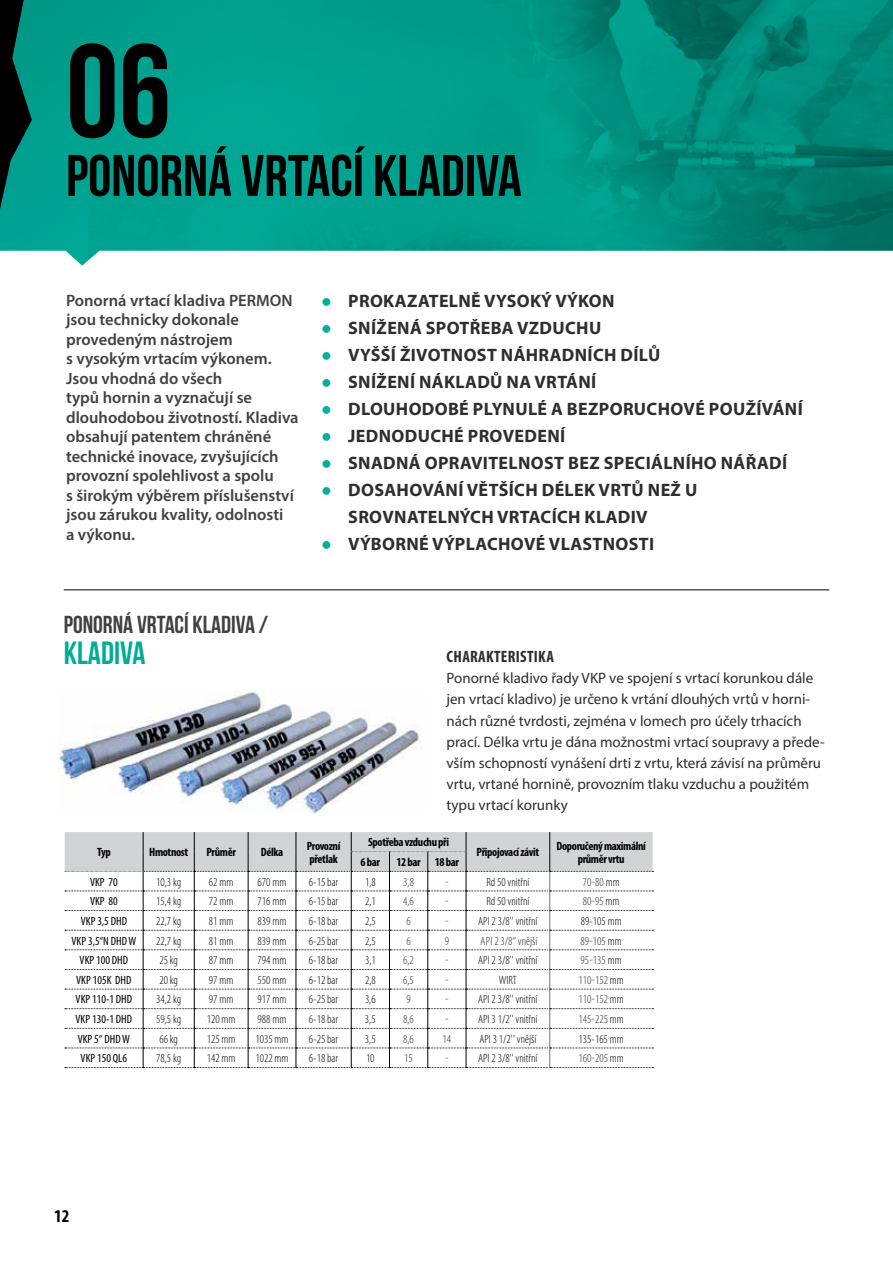
<style>
.page{position:relative;width:893px;height:1263px;background:#fff}
.page>*{position:absolute;margin:0;border:0;box-sizing:border-box;transform-origin:0 0}
.t1{font:132.6px "Bebas Neue";color:#000}
.t2{font:58.5px "Bebas Neue";color:#000}
.t3{font:32.1px "Bebas Neue";color:#00ac98}
.t4{font:24.6px "Bebas Neue";color:#414042}
.t5{font:700 18px/27px "Myriad Pro";letter-spacing:.02em;color:#2e2e2f}
.t6{font:700 condensed 18px "Myriad Pro";color:#000}
.t7{font:600 16.5px/19.5px "Myriad Pro";color:#414042}
.t8{font:700 condensed 16.5px "Myriad Pro";letter-spacing:.02em;color:#2e2e2f}
.t9{font:15px/21px "Myriad Pro";color:#2e2e2f}
.t10{font:300 condensed 12px "Myriad Pro";color:#000}
.t11{font:300 condensed 12px "Myriad Pro";color:#2e2e2f}
.t12{font:700 condensed 12px/13px "Myriad Pro";letter-spacing:-.03em;color:#000}
.t13{font:condensed 12px "Myriad Pro";color:#000}
.s1{font-family:"Arial";color:#00af9d}
.s2{color:#000}
</style>
<div class="page">
<svg style="left:65px;top:832px;width:588px;height:236px"></svg>
<svg style="left:0;top:0;width:893px;height:266px;background:#0e9d8d"></svg>
<svg style="left:0;top:0;width:32px;height:209px;background:#004941"></svg>
<hr style="left:64px;top:590px;width:765px;height:1px;background:#000">
<img style="left:59px;top:691px;width:362px;height:122px">
<h1 class="t1" style="left:66px;top:19px;width:107px">06</h1>
<h2 class="t2" style="left:66px;top:144px;width:197px">PONORNÁ VRTACÍ</h2>
<h2 class="t2" style="left:373px;top:144px;width:22px">KLADIVA</h2>
<p class="t7" style="left:66px;top:290px;width:234px">Ponorná vrtací kladiva PERMON jsou technicky dokonale provedeným nástrojem<br>s vysokým vrtacím výkonem.<br>Jsou vhodná do všech<br>typů hornin a vyznačují se dlouhodobou životností. Kladiva obsahují patentem chráněné technické inovace, zvyšujících provozní spolehlivost a spolu<br>s širokým výběrem příslušenství jsou zárukou kvality, odolnosti<br>a výkonu.</p>
<h3 class="t4" style="left:64px;top:611px;width:206px">PONORNÁ VRTACÍ KLADIVA /</h3>
<h3 class="t3" style="left:64px;top:635px;width:83px">KLADIVA</h3>
<h3 class="t5" style="left:321px;top:287px;width:295px"><span class="s1">●</span> PROKAZATELNĚ VYSOKÝ VÝKON</h3>
<h3 class="t5" style="left:321px;top:314px;width:282px"><span class="s1">●</span> SNÍŽENÁ SPOTŘEBA VZDUCHU</h3>
<h3 class="t5" style="left:321px;top:341px;width:341px"><span class="s1">●</span> VYŠŠÍ ŽIVOTNOST NÁHRADNÍCH DÍLŮ</h3>
<h3 class="t5" style="left:321px;top:368px;width:277px"><span class="s1">●</span> SNÍŽENÍ NÁKLADŮ NA VRTÁNÍ</h3>
<h3 class="t5" style="left:321px;top:395px;width:483px"><span class="s1">●</span> DLOUHODOBÉ PLYNULÉ A BEZPORUCHOVÉ POUŽÍVÁNÍ</h3>
<h3 class="t5" style="left:321px;top:422px;width:246px"><span class="s1">●</span> JEDNODUCHÉ PROVEDENÍ</h3>
<h3 class="t5" style="left:321px;top:449px;width:467px"><span class="s1">●</span> SNADNÁ OPRAVITELNOST BEZ SPECIÁLNÍHO NÁŘADÍ</h3>
<h3 class="t5" style="left:348px;top:476px;width:351px;text-indent:-27px"><span class="s1">●</span> DOSAHOVÁNÍ VĚTŠÍCH DÉLEK VRTŮ NEŽ U<br>SROVNATELNÝCH VRTACÍCH KLADIV</h3>
<h3 class="t5" style="left:321px;top:530px;width:334px"><span class="s1">●</span> VÝBORNÉ VÝPLACHOVÉ VLASTNOSTI</h3>
<h3 class="t8" style="left:447px;top:647px;width:109px">Charakteristika</h3>
<p class="t9" style="left:446px;top:668px;width:380px">Ponorné kladivo řady VKP ve spojení s vrtací korunkou dále jen vrtací kladivo) je určeno k vrtání dlouhých vrtů v horni&shy;nách různé tvrdosti, zejména v lomech pro účely trhacích prací. Délka vrtu je dána možnostmi vrtací soupravy a přede&shy;vším schopností vynášení drti z vrtu, která závisí na průměru vrtu, vrtané hornině, provozním tlaku vzduchu a použitém typu vrtací korunky</p>
<p class="t12" style="left:97px;top:845px;width:15px">Typ</p>
<p class="t12" style="left:149px;top:845px;width:41px">Hmotnost</p>
<p class="t12" style="left:207px;top:845px;width:31px">Průměr</p>
<p class="t12" style="left:261px;top:845px;width:24px">Délka</p>
<p class="t12" style="left:307px;top:839px;width:35px">Provozní přetlak</p>
<p class="t12" style="left:368px;top:836px;width:83px">Spotřeba vzduchu při</p>
<p class="t12" style="left:361px;top:855px;width:21px">6 bar</p>
<p class="t12" style="left:396px;top:855px;width:64px">12 bar 18 bar</p>
<p class="t12" style="left:477px;top:845px;width:64px">Připojovací závit</p>
<p class="t12" style="left:557px;top:839px;width:91px;text-align:center">Doporučený maximální průměr vrtu</p>
<p class="t13" style="left:90px;top:874px;width:29px">VKP 70</p>
<p class="t10" style="left:156px;top:874px;width:26px">10,3 kg</p>
<p class="t10" style="left:209px;top:874px;width:26px">62 mm</p>
<p class="t10" style="left:258px;top:874px;width:30px">670 mm</p>
<p class="t10" style="left:309px;top:874px;width:31px">6-15 bar</p>
<p class="t10" style="left:365px;top:874px;width:12px">1,8</p>
<p class="t11" style="left:403px;top:874px;width:12px">3,8</p>
<p class="t11" style="left:445px;top:874px;width:5px">-</p>
<p class="t10" style="left:486px;top:874px;width:45px">Rd 50 vnitřní</p>
<p class="t11" style="left:583px;top:874px;width:38px">70-80 <span class="s2">mm</span></p>
<p class="t13" style="left:90px;top:894px;width:29px">VKP 80</p>
<p class="t10" style="left:156px;top:894px;width:26px">15,4 kg</p>
<p class="t10" style="left:209px;top:894px;width:26px">72 mm</p>
<p class="t10" style="left:258px;top:894px;width:30px">716 mm</p>
<p class="t10" style="left:309px;top:894px;width:31px">6-15 bar</p>
<p class="t10" style="left:365px;top:894px;width:12px">2,1</p>
<p class="t11" style="left:403px;top:894px;width:12px">4,6</p>
<p class="t11" style="left:445px;top:894px;width:5px">-</p>
<p class="t10" style="left:486px;top:894px;width:45px">Rd 50 vnitřní</p>
<p class="t11" style="left:583px;top:894px;width:38px">80-95 <span class="s2">mm</span></p>
<p class="t13" style="left:81px;top:914px;width:48px">VKP 3,5 DHD</p>
<p class="t10" style="left:156px;top:914px;width:26px">22,7 kg</p>
<p class="t10" style="left:209px;top:914px;width:26px">81 mm</p>
<p class="t10" style="left:258px;top:914px;width:30px">839 mm</p>
<p class="t10" style="left:309px;top:914px;width:31px">6-18 bar</p>
<p class="t10" style="left:365px;top:914px;width:12px">2,5</p>
<p class="t11" style="left:406px;top:914px;width:6px">6</p>
<p class="t11" style="left:445px;top:914px;width:5px">-</p>
<p class="t10" style="left:478px;top:914px;width:61px">API 2 3/8'' vnitřní</p>
<p class="t10" style="left:581px;top:914px;width:42px">89-105 mm</p>
<p class="t13" style="left:71px;top:933px;width:66px">VKP 3,5“N DHD W</p>
<p class="t10" style="left:156px;top:933px;width:26px">22,7 kg</p>
<p class="t10" style="left:209px;top:933px;width:26px">81 mm</p>
<p class="t10" style="left:258px;top:933px;width:30px">839 mm</p>
<p class="t10" style="left:309px;top:933px;width:31px">6-25 bar</p>
<p class="t10" style="left:365px;top:933px;width:12px">2,5</p>
<p class="t11" style="left:406px;top:933px;width:6px">6</p>
<p class="t11" style="left:445px;top:933px;width:6px">9</p>
<p class="t11" style="left:480px;top:933px;width:58px">API 2 3/8‘‘ vnější</p>
<p class="t11" style="left:581px;top:933px;width:43px">89-105 <span class="s2">mm</span></p>
<p class="t13" style="left:80px;top:953px;width:50px">VKP 100 DHD</p>
<p class="t10" style="left:159px;top:953px;width:20px">25 kg</p>
<p class="t10" style="left:209px;top:953px;width:26px">87 mm</p>
<p class="t10" style="left:258px;top:953px;width:30px">794 mm</p>
<p class="t10" style="left:309px;top:953px;width:31px">6-18 bar</p>
<p class="t10" style="left:365px;top:953px;width:12px">3,1</p>
<p class="t11" style="left:403px;top:953px;width:12px">6,2</p>
<p class="t11" style="left:445px;top:953px;width:5px">-</p>
<p class="t10" style="left:478px;top:953px;width:61px">API 2 3/8'' vnitřní</p>
<p class="t11" style="left:581px;top:953px;width:43px">95-135 <span class="s2">mm</span></p>
<p class="t13" style="left:76px;top:972px;width:57px">VKP 105K DHD</p>
<p class="t10" style="left:159px;top:973px;width:20px">20 kg</p>
<p class="t10" style="left:209px;top:973px;width:26px">97 mm</p>
<p class="t10" style="left:258px;top:973px;width:30px">550 mm</p>
<p class="t10" style="left:309px;top:973px;width:31px">6-12 bar</p>
<p class="t10" style="left:365px;top:973px;width:12px">2,8</p>
<p class="t11" style="left:403px;top:973px;width:12px">6,5</p>
<p class="t11" style="left:445px;top:973px;width:5px">-</p>
<p class="t10" style="left:499px;top:973px;width:19px">WIRT</p>
<p class="t11" style="left:578px;top:973px;width:47px">110-152 <span class="s2">mm</span></p>
<p class="t13" style="left:76px;top:992px;width:58px">VKP 110-1 DHD</p>
<p class="t10" style="left:156px;top:992px;width:26px">34,2 kg</p>
<p class="t10" style="left:209px;top:992px;width:26px">97 mm</p>
<p class="t10" style="left:258px;top:992px;width:30px">917 mm</p>
<p class="t10" style="left:309px;top:992px;width:31px">6-25 bar</p>
<p class="t10" style="left:365px;top:992px;width:12px">3,6</p>
<p class="t11" style="left:406px;top:992px;width:6px">9</p>
<p class="t11" style="left:445px;top:992px;width:5px">-</p>
<p class="t10" style="left:478px;top:992px;width:61px">API 2 3/8'' vnitřní</p>
<p class="t11" style="left:578px;top:992px;width:47px">110-152 <span class="s2">mm</span></p>
<p class="t13" style="left:76px;top:1012px;width:58px">VKP 130-1 DHD</p>
<p class="t10" style="left:156px;top:1012px;width:26px">59,5 kg</p>
<p class="t10" style="left:207px;top:1012px;width:30px">120 mm</p>
<p class="t10" style="left:258px;top:1012px;width:30px">988 mm</p>
<p class="t10" style="left:309px;top:1012px;width:31px">6-18 bar</p>
<p class="t10" style="left:365px;top:1012px;width:12px">3,5</p>
<p class="t11" style="left:403px;top:1012px;width:12px">8,6</p>
<p class="t11" style="left:445px;top:1012px;width:5px">-</p>
<p class="t10" style="left:478px;top:1012px;width:61px">API 3 1/2'' vnitřní</p>
<p class="t11" style="left:578px;top:1012px;width:47px">145-225 <span class="s2">mm</span></p>
<p class="t13" style="left:78px;top:1031px;width:54px">VKP 5“ DHD W</p>
<p class="t10" style="left:159px;top:1031px;width:20px">66 kg</p>
<p class="t10" style="left:207px;top:1031px;width:30px">125 mm</p>
<p class="t10" style="left:255px;top:1031px;width:35px">1035 mm</p>
<p class="t10" style="left:309px;top:1031px;width:31px">6-25 bar</p>
<p class="t10" style="left:365px;top:1031px;width:12px">3,5</p>
<p class="t11" style="left:403px;top:1031px;width:12px">8,6</p>
<p class="t11" style="left:443px;top:1031px;width:10px">14</p>
<p class="t10" style="left:479px;top:1031px;width:58px">API 3 1/2'' vnější</p>
<p class="t10" style="left:579px;top:1031px;width:47px">135-165 mm</p>
<p class="t13" style="left:81px;top:1051px;width:48px">VKP 150 QL6</p>
<p class="t10" style="left:156px;top:1051px;width:26px">78,5 kg</p>
<p class="t10" style="left:207px;top:1051px;width:30px">142 mm</p>
<p class="t10" style="left:255px;top:1051px;width:35px">1022 mm</p>
<p class="t10" style="left:309px;top:1051px;width:31px">6-18 bar</p>
<p class="t10" style="left:366px;top:1051px;width:10px">10</p>
<p class="t11" style="left:404px;top:1051px;width:10px">15</p>
<p class="t11" style="left:445px;top:1051px;width:5px">-</p>
<p class="t10" style="left:478px;top:1051px;width:61px">API 2 3/8'' vnitřní</p>
<p class="t11" style="left:578px;top:1051px;width:47px">160-205 <span class="s2">mm</span></p>
<h3 class="t6" style="left:54px;top:1205px;width:17px">12</h3>
</div>
